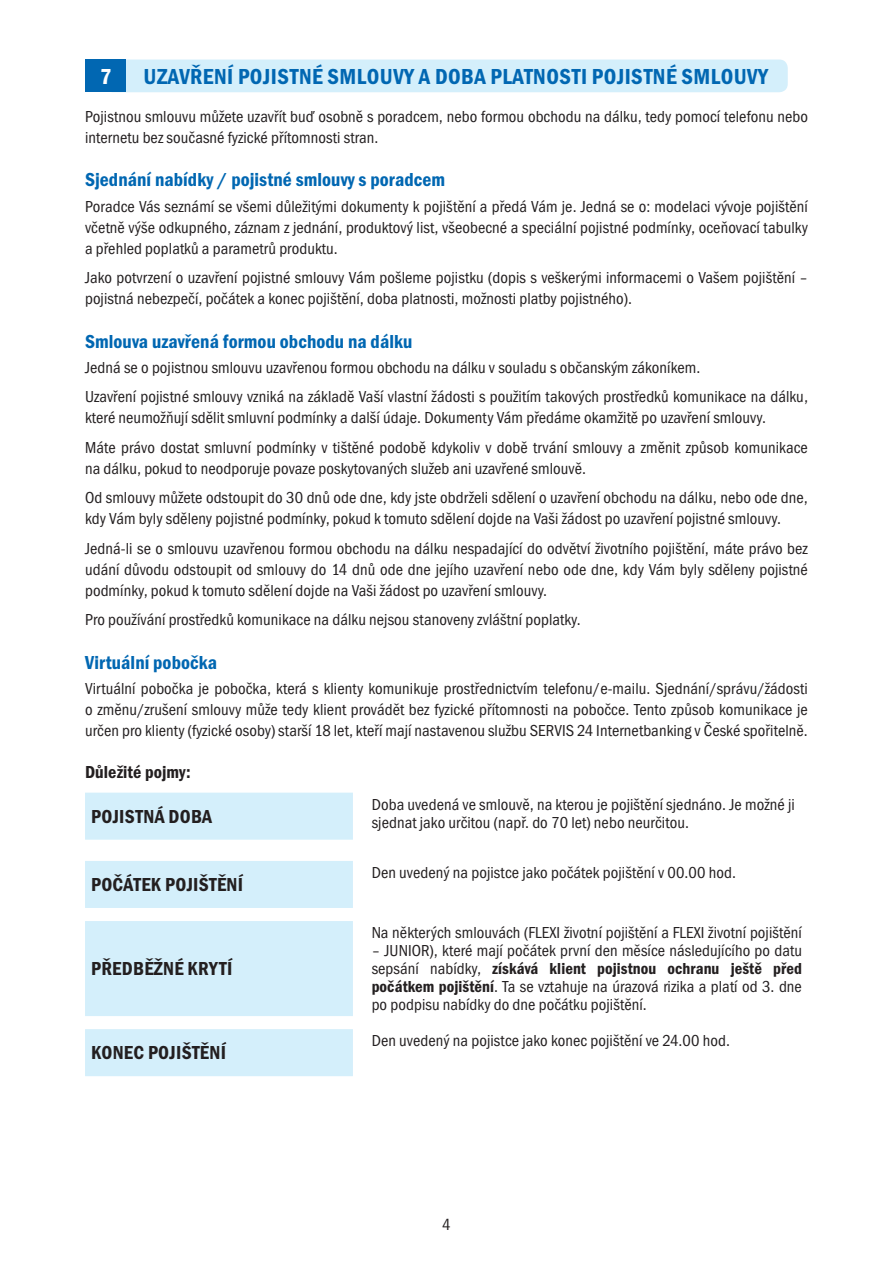
<style>
.page{position:relative;width:893px;height:1263px;background:#fff}
.page>*{position:absolute;margin:0;border:0;box-sizing:border-box;transform-origin:0 0}
.t1{font:22.5px "Franklin Got Itc TOT Dem Con";letter-spacing:.02em;color:#0167b2}
.t2{font:22.5px "Franklin Got Itc TOT Dem Con";color:#fff}
.t3{font:19.5px "Franklin Got Itc TOT Dem Con";letter-spacing:.005em;color:#0167b2}
.t4{font:19.5px "Franklin Got Itc TOT Dem Con";letter-spacing:.015em;color:#231f20}
.t5{font:18px "Franklin Got Itc TOT Dem Con";color:#231f20}
.t6{font:16.5px/21px "Franklin Got Itc TOT Boo Con";letter-spacing:.005em;color:#231f20}
.t7{font:16.5px "Franklin Got Itc TOT Dem Con";letter-spacing:.005em;color:#231f20}
.s1{font-family:"Franklin Got Itc TOT Boo Con"}
.s2{font-family:"Franklin Got Itc TOT Dem Con"}
</style>
<div class="page">
<div style="left:125px;top:60px;width:663px;height:32px;background:#d4effb"></div>
<div style="left:85px;top:60px;width:40px;height:32px;background:#0167b2"></div>
<svg style="left:85px;top:793px;width:268px;height:283px;fill:#d4effb"></svg>
<h1 class="t2" style="left:100px;top:64px;width:13px">7</h1>
<h1 class="t1" style="left:144px;top:64px;width:626px">Uzavření pojistné smlouvy a doba platnosti pojistné smlouvy</h1>
<p class="t6" style="left:85px;top:106px;width:724px">Pojistnou smlouvu můžete uzavřít buď osobně s poradcem, nebo formou obchodu na dálku, tedy pomocí telefonu nebo internetu bez současné fyzické přítomnosti stran.</p>
<p class="t3" style="left:85px;top:169px;width:362px">Sjednání nabídky / pojistné smlouvy s poradcem</p>
<p class="t6" style="left:85px;top:196px;width:724px;text-align:justify">Poradce Vás seznámí se všemi důležitými dokumenty k pojištění a předá Vám je. Jedná se o: modelaci vývoje pojištění včetně výše odkupného, záznam z jednání, produktový list, všeobecné a speciální pojistné podmínky, oceňovací tabulky a přehled poplatků a parametrů produktu.</p>
<p class="t6" style="left:85px;top:267px;width:724px">Jako potvrzení o uzavření pojistné smlouvy Vám pošleme pojistku (dopis s veškerými informacemi o Vašem pojištění – pojistná nebezpečí, počátek a konec pojištění, doba platnosti, možnosti platby pojistného).</p>
<p class="t3" style="left:85px;top:330px;width:329px">Smlouva uzavřená formou obchodu na dálku</p>
<p class="t6" style="left:85px;top:353px;width:724px;line-height:29.5px">Jedná se o pojistnou smlouvu uzavřenou formou obchodu na dálku v souladu s občanským zákoníkem.<br>Uzavření pojistné smlouvy vzniká na základě Vaší vlastní žádosti s použitím takových prostředků komunikace na dálku,</p>
<p class="t6" style="left:85px;top:403px;width:724px;line-height:29.5px">které neumožňují sdělit smluvní podmínky a další údaje. Dokumenty Vám předáme okamžitě po uzavření smlouvy.<br>Máte právo dostat smluvní podmínky v tištěné podobě kdykoliv v době trvání smlouvy a změnit způsob komunikace</p>
<p class="t6" style="left:85px;top:454px;width:724px;line-height:29.5px">na dálku, pokud to neodporuje povaze poskytovaných služeb ani uzavřené smlouvě.<br>Od smlouvy můžete odstoupit do 30 dnů ode dne, kdy jste obdrželi sdělení o uzavření obchodu na dálku, nebo ode dne,</p>
<p class="t6" style="left:85px;top:504px;width:724px;line-height:29.5px">kdy Vám byly sděleny pojistné podmínky, pokud k tomuto sdělení dojde na Vaši žádost po uzavření pojistné smlouvy.<br>Jedná-li se o smlouvu uzavřenou formou obchodu na dálku nespadající do odvětví životního pojištění, máte právo bez</p>
<p class="t6" style="left:85px;top:559px;width:724px">udání důvodu odstoupit od smlouvy do 14 dnů ode dne jejího uzavření nebo ode dne, kdy Vám byly sděleny pojistné podmínky, pokud k tomuto sdělení dojde na Vaši žádost po uzavření smlouvy.</p>
<p class="t6" style="left:85px;top:609px;width:497px">Pro používání prostředků komunikace na dálku nejsou stanoveny zvláštní poplatky.</p>
<p class="t3" style="left:85px;top:651px;width:134px">Virtuální pobočka</p>
<p class="t6" style="left:85px;top:678px;width:724px;text-align:justify">Virtuální pobočka je pobočka, která s klienty komunikuje prostřednictvím telefonu/e-mailu. Sjednání/správu/žádosti o změnu/zrušení smlouvy může tedy klient provádět bez fyzické přítomnosti na pobočce. Tento způsob komunikace je určen pro klienty (fyzické osoby) starší 18 let, kteří mají nastavenou službu SERVIS 24 Internetbanking v České spořitelně.</p>
<p class="t5" style="left:85px;top:762px;width:107px">Důležité pojmy:</p>
<p class="t4" style="left:91px;top:805px;width:122px">Pojistná doba</p>
<p class="t6" style="left:372px;top:795px;width:425px;line-height:18px">Doba uvedená ve smlouvě, na kterou je pojištění sjednáno. Je možné ji sjednat jako určitou (např. do 70 let) nebo neurčitou.</p>
<p class="t4" style="left:91px;top:873px;width:153px">Počátek pojištění</p>
<p class="t4" style="left:91px;top:957px;width:143px">Předběžné krytí</p>
<p class="t4" style="left:91px;top:1041px;width:136px">Konec pojištění</p>
<p class="t6" style="left:372px;top:862px;width:366px">Den uvedený na pojistce jako počátek pojištění v 00.00 hod.</p>
<p class="t6" style="left:372px;top:922px;width:432px">Na některých smlouvách (FLEXI životní pojištění a FLEXI životní pojištění</p>
<p class="t6" style="left:372px;top:940px;width:432px">– JUNIOR), které mají počátek první den měsíce následujícího po datu</p>
<p class="t7" style="left:372px;top:959px;width:432px"><span class="s1">sepsání nabídky,</span> získává klient pojistnou ochranu ještě před</p>
<p class="t6" style="left:372px;top:978px;width:432px;line-height:18px"><span class="s2">počátkem pojištění</span>. Ta se vztahuje na úrazová rizika a platí od 3. dne po podpisu nabídky do dne počátku pojištění.</p>
<p class="t6" style="left:372px;top:1030px;width:360px">Den uvedený na pojistce jako konec pojištění ve 24.00 hod.</p>
<p class="t6" style="left:442px;top:1214px;width:10px">4</p>
</div>
